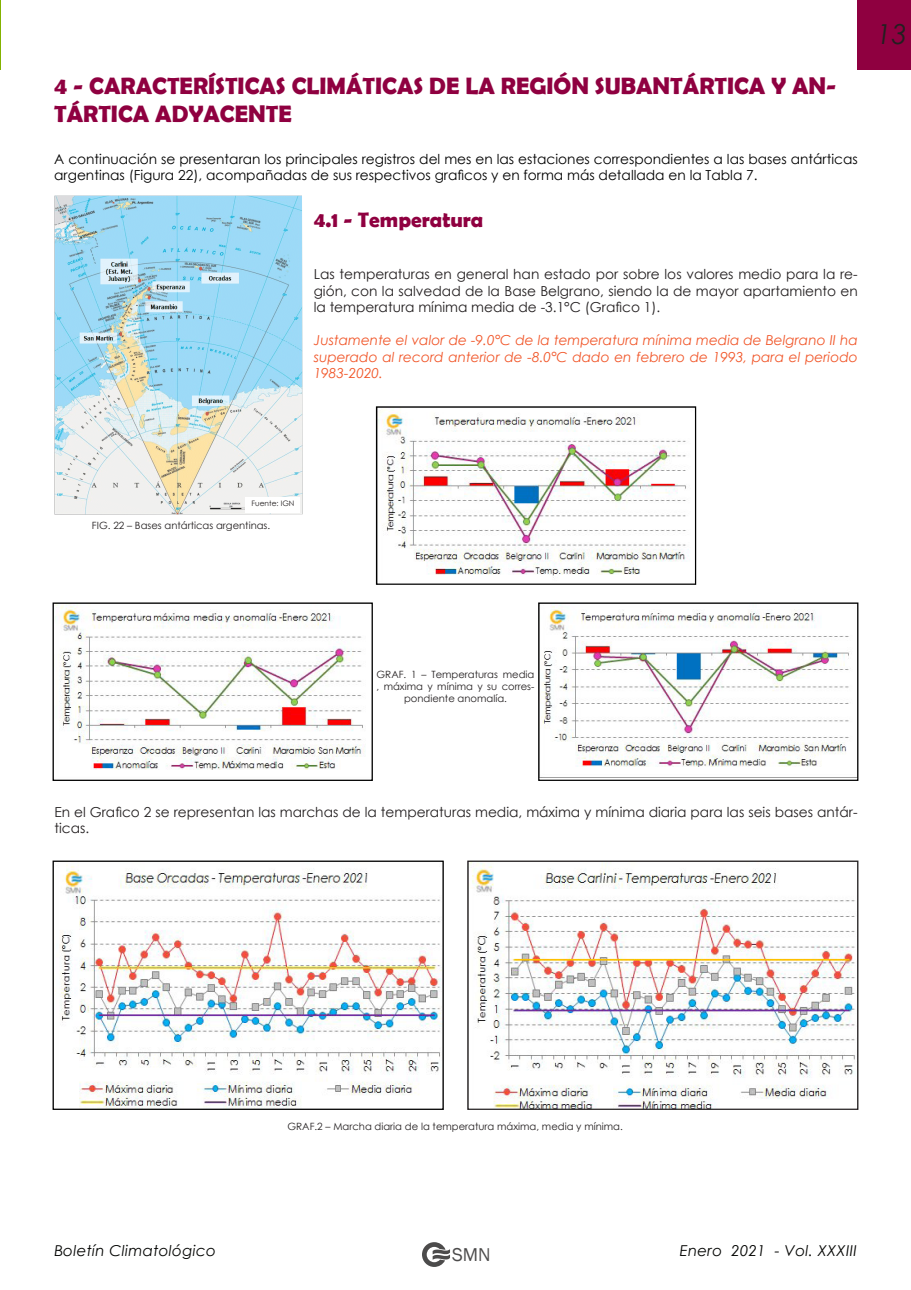
<style>
.page{position:relative;width:911px;height:1290px;background:#fff}
.page>*{position:absolute;margin:0;border:0;box-sizing:border-box;transform-origin:0 0}
.t1{font:italic 27.5px "Century Gothic";color:#231f20}
.t2{font:700 23.75px/28.5px "Berlin Sans FB Demi";color:#8f0040}
.t3{font:700 21.25px "Berlin Sans FB Demi";color:#8f0040}
.t4{font:19.12px "Franklin Gothic";color:#4c4b4b}
.t5{font:italic 15px "Century Gothic";letter-spacing:.02em;color:#040503}
.t6{font:13.75px/16.5px "Century Gothic";color:#231f20;text-align:justify}
.t7{font:13.75px/16.2px "Century Gothic";color:#000}
.t8{font:italic 13.75px/16.5px "Century Gothic";color:#f15629;text-align:justify}
.t9{font:10px/12px "Century Gothic";color:#231f20;text-align:center}
.t10{font:7.5px "Century Gothic";color:#231f20}
</style>
<div class="page">
<svg style="left:422px;top:1242px;width:28px;height:25px"></svg>
<div style="left:857px;top:0;width:54px;height:70px;background:#8f0040"></div>
<hr style="left:0;top:0;width:1px;height:70px;background:#83b200">
<img style="left:55px;top:604px;width:309px;height:166px">
<div style="left:53px;top:602px;width:320px;height:179px;border:1px solid #000"></div>
<img style="left:378px;top:408px;width:311px;height:170px">
<div style="left:376px;top:406px;width:320px;height:179px;border:1px solid #000"></div>
<img style="left:540px;top:605px;width:316px;height:173px">
<div style="left:538px;top:602px;width:320px;height:179px;border:1px solid #000"></div>
<img style="left:54px;top:196px;width:248px;height:319px">
<div style="left:246px;top:497px;width:54px;height:15px;background:#fff"></div>
<img style="left:55px;top:865px;width:387px;height:243px">
<div style="left:53px;top:860px;width:391px;height:250px;border:1px solid #000"></div>
<img style="left:469px;top:862px;width:386px;height:246px">
<div style="left:467px;top:860px;width:391px;height:250px;border:1px solid #231f20"></div>
<p class="t2" style="left:54px;top:71px;width:783px">4 - CARACTERÍSTICAS CLIMÁTICAS DE LA REGIÓN SUBANTÁRTICA Y AN-<br>TÁRTICA ADYACENTE</p>
<p class="t7" style="left:54px;top:151px;width:805px">A continuación se presentaran los principales registros del mes en las estaciones correspondientes a las bases antárticas argentinas (Figura 22), acompañadas de sus respectivos graficos y en forma más detallada en la Tabla 7.</p>
<p class="t3" style="left:314px;top:208px;width:171px">4.1 - Temperatura</p>
<p class="t6" style="left:314px;top:266px;width:545px">Las temperaturas en general han estado por sobre los valores medio para la re&shy;gión, con la salvedad de la Base Belgrano, siendo la de mayor apartamiento en la temperatura mínima media de -3.1°C (Grafico 1).</p>
<p class="t8" style="left:314px;top:332px;width:545px">Justamente el valor de -9.0°C de la temperatura mínima media de Belgrano II ha superado al record anterior de -8.0°C dado en febrero de 1993, para el periodo 1983-2020.</p>
<p class="t1" style="left:876px;top:15px;width:32px">13</p>
<p class="t10" style="left:251px;top:498px;width:45px">Fuente: IGN</p>
<p class="t9" style="left:92px;top:520px;width:180px">FIG. 22 – Bases antárticas argentinas.</p>
<p class="t9" style="left:376px;top:668px;width:159px">GRAF. 1 – Temperaturas media , máxima y mínima y su corres&shy;pondiente anomalía.</p>
<p class="t6" style="left:54px;top:803px;width:804px">En el Grafico 2 se representan las marchas de la temperaturas media, máxima y mínima diaria para las seis bases antár&shy;ticas.</p>
<p class="t9" style="left:287px;top:1120px;width:337px">GRAF.2 – Marcha diaria de la temperatura máxima, media y mínima.</p>
<p class="t5" style="left:54px;top:1240px;width:163px">Boletín Climatológico</p>
<p class="t5" style="left:679px;top:1240px;width:179px">Enero 2021 - Vol. XXXIII</p>
<h3 class="t4" style="left:452px;top:1242px;width:40px">SMN</h3>
</div>
